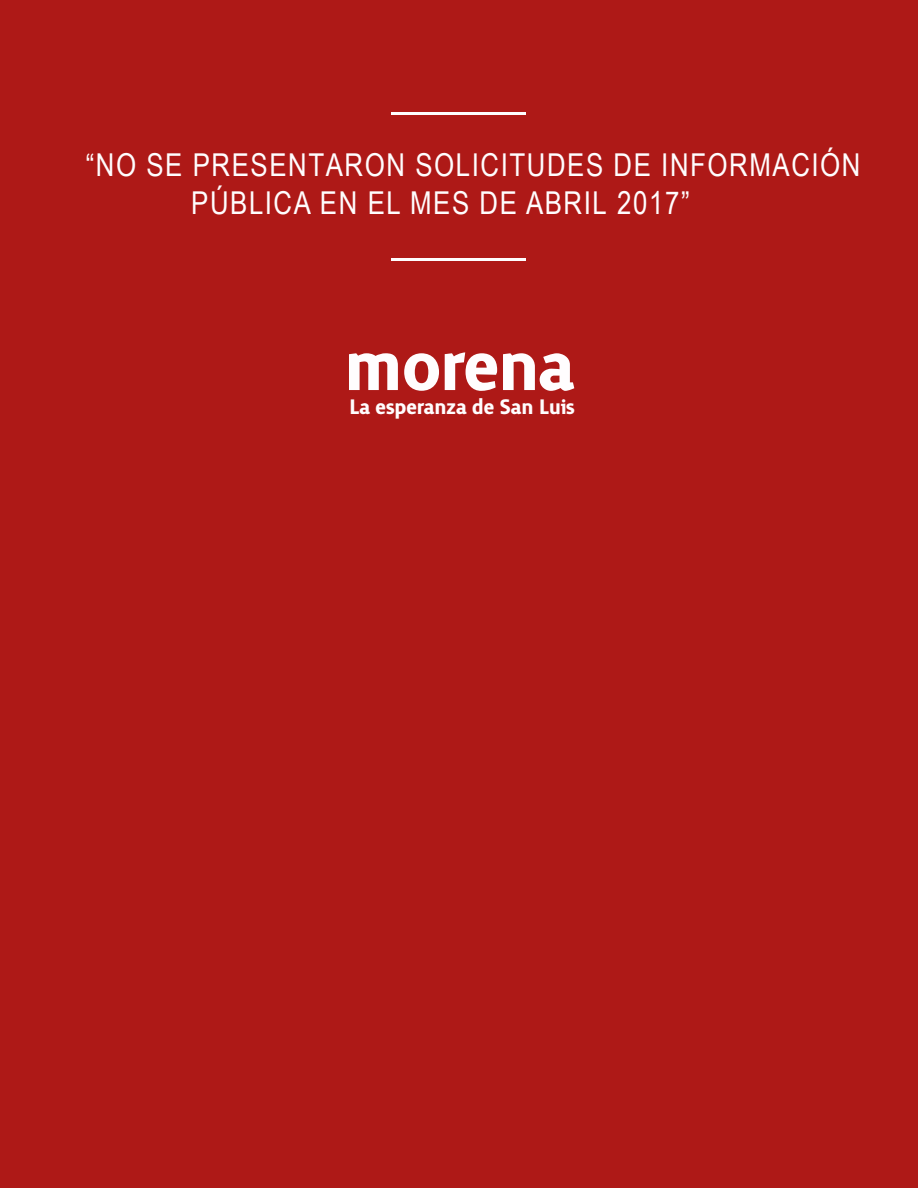
<style>
.page{position:relative;width:918px;height:1188px;background:#ae1917}
.page>*{position:absolute;margin:0;border:0;box-sizing:border-box;transform-origin:0 0}
.t1{font:700 91.35px "Surface";letter-spacing:-.025em;color:#fffdfe}
.t2{font:31.5px/37.8px "Arial Narrow";letter-spacing:.05em;color:#fffdfe}
.t3{font:700 27px "Surface";letter-spacing:-.025em;color:#fffdfe}
</style>
<div class="page">
<hr style="left:392px;top:112px;width:134px;height:2px;background:#fffdfe">
<hr style="left:392px;top:259px;width:134px;height:2px;background:#fffdfe">
<p class="t2" style="left:191px;top:145px;width:671px;text-indent:-106px">“NO SE PRESENTARON SOLICITUDES DE INFORMACIÓN<br>PÚBLICA EN EL MES DE ABRIL 2017”</p>
<h1 class="t1" style="left:344px;top:325px;width:234px">morena</h1>
<p class="t3" style="left:349px;top:394px;width:228px">La esperanza de San Luis</p>
</div>
